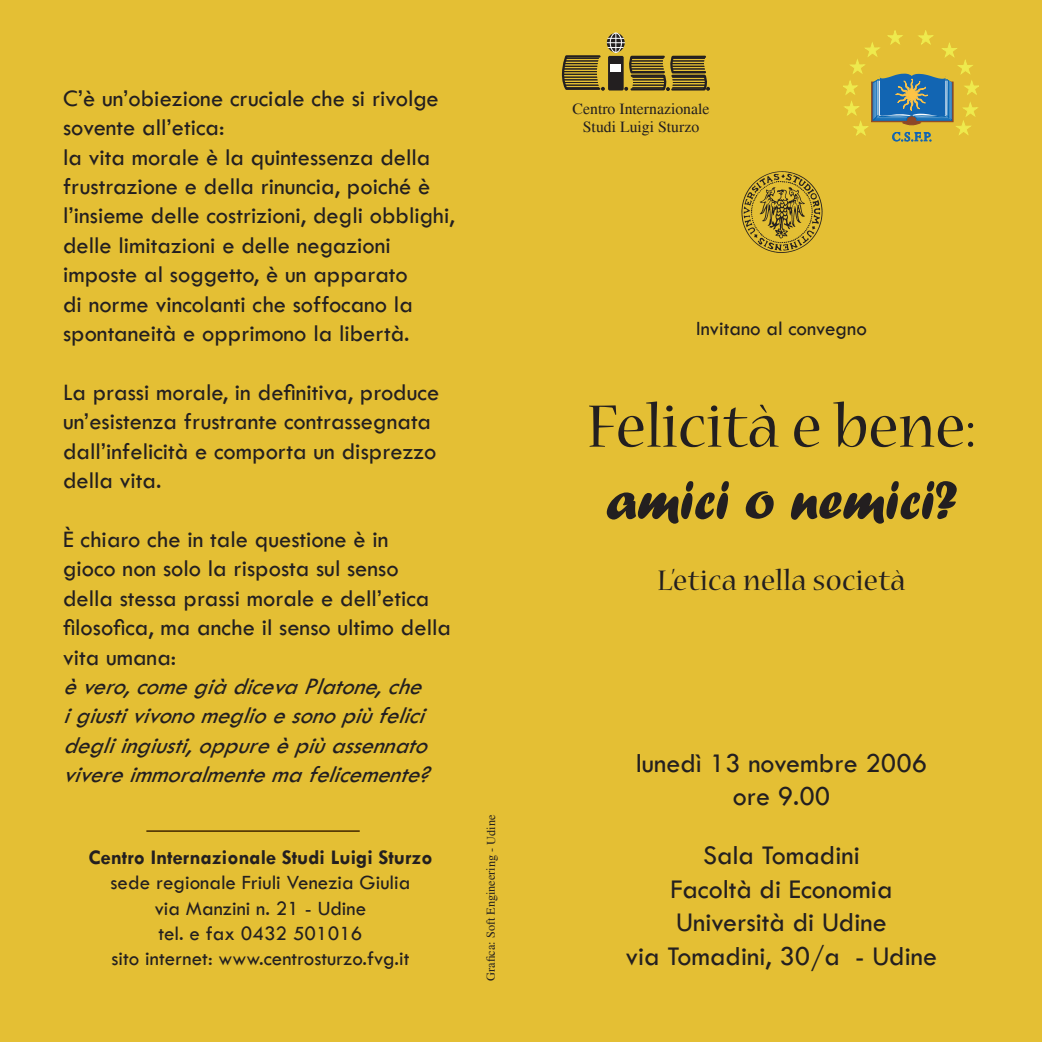
<style>
.page{position:relative;width:1042px;height:1042px;background:#fff}
.page>*{position:absolute;margin:0;border:0;box-sizing:border-box;transform-origin:0 0}
.t1{font:66.5px "Nueva Std";color:#231f20}
.t2{font:56px "Forte";color:#231f20}
.t3{font:31.5px "Nueva Std";letter-spacing:.01em;color:#231f20}
.t4{font:28px/33.6px "Tw Cen";color:#231f20;text-align:center}
.t5{font:24.5px/29.4px "Tw Cen";color:#231f20}
.t6{font:italic 24.5px/29.4px "Tw Cen";color:#231f20}
.t7{font:21px/25.2px "Tw Cen";color:#231f20;text-align:center}
.t8{font:700 21px "Tw Cen";color:#231f20}
.t9{font:15.75px "Times";color:#231f20}
.t10{font:14.17px "Perpetua";color:#1263af}
.t11{font:12.25px "Times";color:#231f20}
.t12{font:11.38px "Times New Roman";letter-spacing:-.025em;color:#000}
.s1{font-weight:700;font-size:14.17px}
</style>
<div class="page">
<div style="left:521px;top:0;width:521px;height:1042px;background:#e4bf34"></div>
<div style="left:0;top:0;width:521px;height:1042px;background:#e4bf34"></div>
<img style="left:741px;top:171px;width:81px;height:82px">
<svg style="left:843px;top:30px;width:136px;height:112px"></svg>
<hr style="left:146px;top:830px;width:214px;height:2px;background:#583b06">
<svg style="left:561px;top:33px;width:149px;height:58px"></svg>
<p class="t5" style="left:63px;top:83px;width:393px">C’è un’obiezione cruciale che si rivolge sovente all’etica:<br>la vita morale è la quintessenza della frustrazione e della rinuncia, poiché è l’insieme delle costrizioni, degli obblighi, delle limitazioni e delle negazioni imposte al soggetto, è un apparato<br>di norme vincolanti che soffocano la spontaneità e opprimono la libertà.</p>
<p class="t5" style="left:63px;top:377px;width:378px">La prassi morale, in definitiva, produce un’esistenza frustrante contrassegnata dall’infelicità e comporta un disprezzo della vita.</p>
<p class="t5" style="left:63px;top:524px;width:389px">È chiaro che in tale questione è in<br>gioco non solo la risposta sul senso della stessa prassi morale e dell’etica filosofica, ma anche il senso ultimo della vita umana:</p>
<p class="t6" style="left:63px;top:671px;width:377px">èvero,comegiàdicevaPlatone,che igiustivivonomeglioesonopiùfelici degliingiusti,oppureèpiùassennato vivereimmoralmentemafelicemente?</p>
<p class="t8" style="left:88px;top:845px;width:346px">Centro Internazionale Studi Luigi Sturzo</p>
<p class="t7" style="left:111px;top:870px;width:301px">sede regionale Friuli Venezia Giulia via Manzini n. 21 - Udine<br>tel. e fax 0432 501016<br>sito internet: www.centrosturzo.fvg.it</p>
<p class="t11" style="left:484px;top:981px;width:168px;rotate:-90deg">Grafica: Soft Engineering - Udine</p>
<p class="t9" style="left:547px;top:99px;width:164px"><sup>C</sup><sup>entro</sup>Centro Internazionale</p>
<p class="t12" style="left:580px;top:99px;width:147px"><span class="s1">I</span>nternazionale <span class="s1">S</span>tudi Luigi <span class="s1">S</span>turzo</p>
<p class="t9" style="left:583px;top:118px;width:118px">Studi Luigi Sturzo</p>
<p class="t10" style="left:892px;top:128px;width:42px">C.S.F.P.</p>
<p class="t7" style="left:696px;top:316px;width:172px">Invitano al convegno</p>
<h1 class="t1" style="left:587px;top:396px;width:390px">Felicità e bene:</h1>
<h2 class="t2" style="left:605px;top:467px;width:353px">amici o nemici?</h2>
<p class="t3" style="left:657px;top:565px;width:250px">L’etica nella società</p>
<p class="t4" style="left:636px;top:746px;width:293px">lunedì 13 novembre 2006 ore 9.00</p>
<p class="t4" style="left:626px;top:838px;width:313px">Sala Tomadini<br>Facoltà di Economia<br>Università di Udine<br>via Tomadini, 30/a - Udine</p>
</div>
